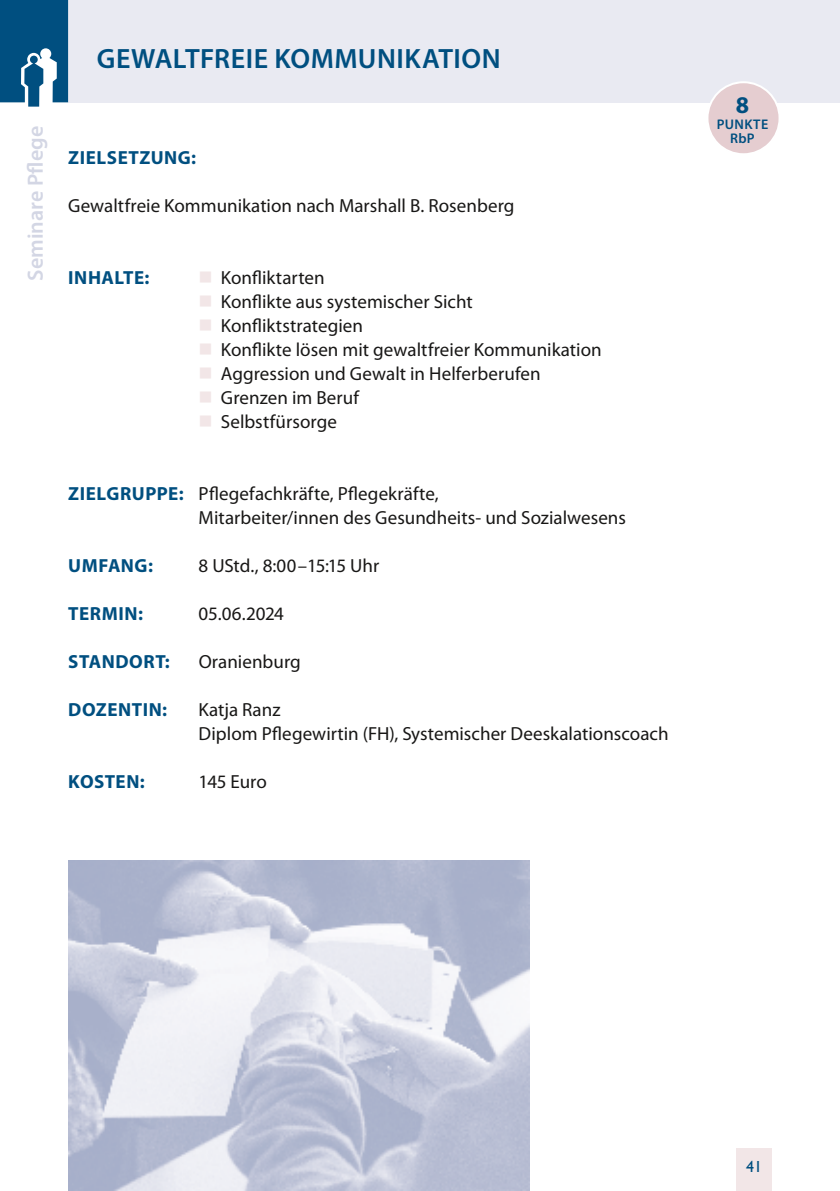
<style>
.page{position:relative;width:840px;height:1191px;background:#fff}
.page>*{position:absolute;margin:0;border:0;box-sizing:border-box;transform-origin:0 0}
.t1{font:600 28px "Myriad Pro";letter-spacing:.015em;color:#004f80}
.t2{font:700 24px "Myriad Pro";color:#004f80}
.t3{font:600 22px "Myriad Pro";color:#d3d6e4}
.t4{font:19px/24px "Myriad Pro";color:#181716}
.t5{font:700 19px "Myriad Pro";letter-spacing:.03em;color:#004f80}
.t6{font:16px "Gill Sans";color:#004f80}
.t7{font:600 14px/14px "Myriad Pro";letter-spacing:.025em;color:#004f80;text-align:center}
.s1{font-weight:700;color:#004f80}
</style>
<div class="page">
<div style="left:68px;top:0;width:771px;height:102px;background:#e9eaf2"></div>
<img style="left:68px;top:860px;width:461px;height:331px">
<svg style="left:0;top:0;width:68px;height:107px;background:#286b94"></svg>
<svg style="left:706px;top:81px;width:74px;height:73px"></svg>
<div style="left:736px;top:1148px;width:35px;height:43px;background:#f2e6e7"></div>
<h1 class="t1" style="left:97px;top:45px;width:405px">GEWALTFREIE KOMMUNIKATION</h1>
<p class="t3" style="left:25px;top:280px;width:156px;rotate:-90deg">SEMINARE PFLEGE</p>
<p class="t5" style="left:68px;top:148px;width:129px">ZIELSETZUNG:</p>
<p class="t4" style="left:68px;top:195px;width:447px">Gewaltfreie Kommunikation nach Marshall B. Rosenberg</p>
<p class="t5" style="left:68px;top:268px;width:83px">INHALTE:</p>
<p class="t4" style="left:221px;top:267px;width:382px">Konfliktarten<br>Konflikte aus systemischer Sicht<br>Konfliktstrategien<br>Konflikte lösen mit gewaltfreier Kommunikation<br>Aggression und Gewalt in Helferberufen<br>Grenzen im Beruf<br>Selbstfürsorge</p>
<p class="t4" style="left:198px;top:483px;width:428px;text-indent:-130px"><span class="s1">ZIELGRUPPE:</span> Pflegefachkräfte, Pflegekräfte,<br>Mitarbeiter/innen des Gesundheits- und Sozialwesens</p>
<p class="t5" style="left:68px;top:556px;width:86px">UMFANG:</p>
<p class="t4" style="left:198px;top:555px;width:182px">8 UStd., 8:00–15:15 Uhr</p>
<p class="t5" style="left:68px;top:604px;width:76px">TERMIN:</p>
<p class="t4" style="left:198px;top:603px;width:87px">05.06.2024</p>
<p class="t5" style="left:68px;top:652px;width:103px">STANDORT:</p>
<p class="t4" style="left:198px;top:651px;width:104px">Oranienburg</p>
<p class="t5" style="left:68px;top:700px;width:100px">DOZENTIN:</p>
<p class="t4" style="left:198px;top:699px;width:471px">Katja Ranz<br>Diplom Pflegewirtin (FH), Systemischer Deeskalationscoach</p>
<p class="t5" style="left:68px;top:772px;width:78px">KOSTEN:</p>
<p class="t4" style="left:198px;top:771px;width:70px">145 Euro</p>
<p class="t2" style="left:735px;top:92px;width:15px">8</p>
<p class="t7" style="left:716px;top:117px;width:53px">PUNKTE<br>RBP</p>
<p class="t6" style="left:745px;top:1157px;width:17px">41</p>
</div>
